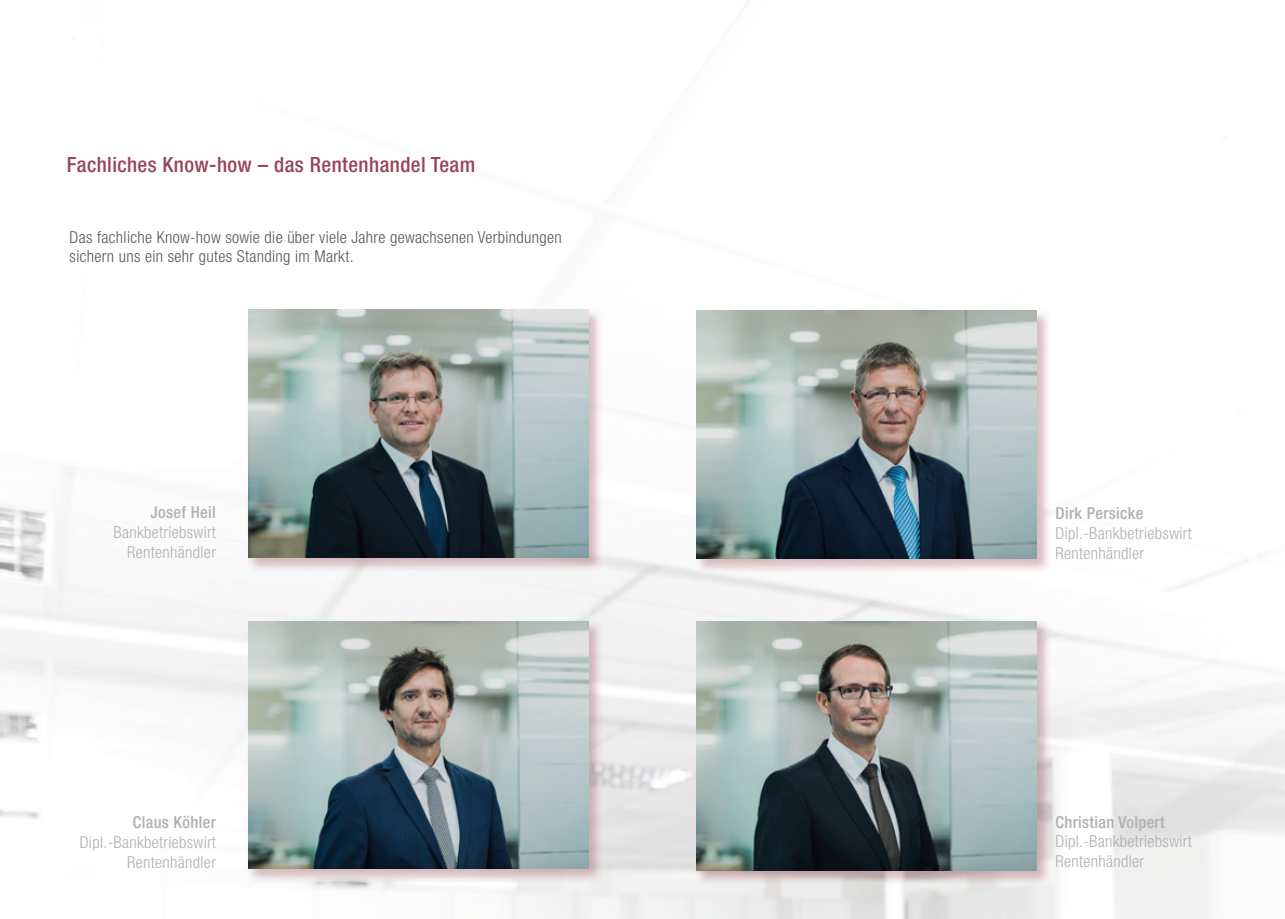
<style>
.page{position:relative;width:1285px;height:919px;background:#fff}
.page>*{position:absolute;margin:0;border:0;box-sizing:border-box;transform-origin:0 0}
.t1{font:500 condensed 21px "Helvetica Neue LT Std";letter-spacing:.02em;color:#98455b}
.t2{font:300 condensed 16.5px/19.8px "Helvetica Neue LT Std";letter-spacing:.02em;color:#adb1b3;text-align:right}
.t3{font:300 condensed 16.5px/19.8px "Helvetica Neue LT Std";letter-spacing:.02em;color:#57585a}
.t4{font:500 condensed 16.5px "Helvetica Neue LT Std";letter-spacing:.02em;color:#adb1b3}
</style>
<div class="page">
<img style="left:0;top:466px;width:267px;height:353px">
<img style="left:1017px;top:511px;width:107px;height:407px">
<img style="left:246px;top:619px;width:356px;height:263px">
<img style="left:248px;top:621px;width:340px;height:247px">
<img style="left:246px;top:309px;width:356px;height:263px">
<img style="left:248px;top:309px;width:340px;height:249px">
<img style="left:694px;top:310px;width:356px;height:263px">
<img style="left:696px;top:310px;width:340px;height:249px">
<img style="left:694px;top:619px;width:356px;height:265px">
<img style="left:696px;top:621px;width:340px;height:249px">
<p class="t1" style="left:67px;top:152px;width:410px">Fachliches Know-how – das Rentenhandel Team</p>
<p class="t3" style="left:70px;top:227px;width:493px">Das fachliche Know-how sowie die über viele Jahre gewachsenen Verbindungen sichern uns ein sehr gutes Standing im Markt.</p>
<p class="t4" style="left:150px;top:502px;width:67px">Josef Heil</p>
<p class="t2" style="left:113px;top:522px;width:104px">Bankbetriebswirt<br>Rentenhändler</p>
<p class="t4" style="left:133px;top:812px;width:85px">Claus Köhler</p>
<p class="t2" style="left:80px;top:832px;width:138px">Dipl.-Bankbetriebswirt<br>Rentenhändler</p>
<p class="t4" style="left:1055px;top:503px;width:89px">Dirk Persicke</p>
<p class="t2" style="left:1055px;top:523px;width:138px;text-align:left">Dipl.-Bankbetriebswirt<br>Rentenhändler</p>
<p class="t4" style="left:1055px;top:811px;width:111px">Christian Volpert</p>
<p class="t2" style="left:1055px;top:831px;width:138px;text-align:left">Dipl.-Bankbetriebswirt<br>Rentenhändler</p>
</div>
